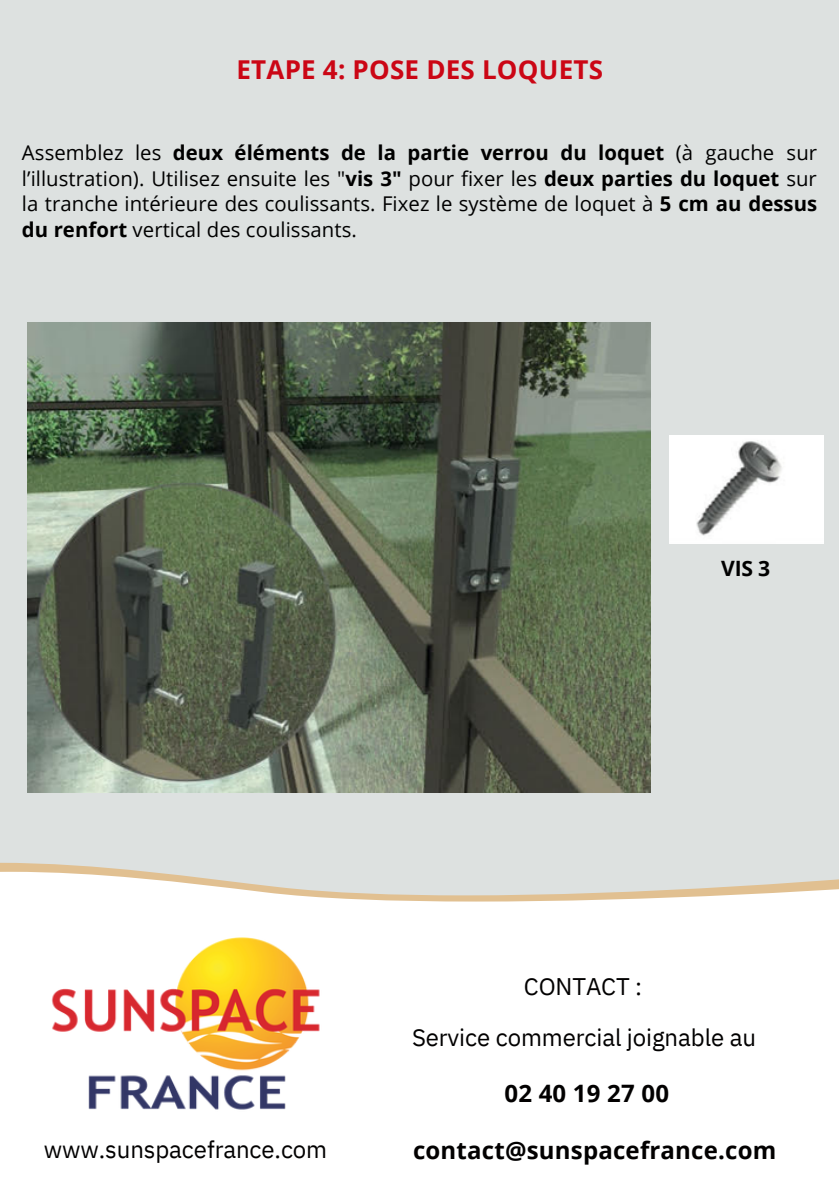
<style>
.page{position:relative;width:839px;height:1191px;background:#fff}
.page>*{position:absolute;margin:0;border:0;box-sizing:border-box;transform-origin:0 0}
.t1{font:700 26px "Open Sans";letter-spacing:.01em;color:#cb0615}
.t2{font:24px "IBM Plex Sans";letter-spacing:-.005em;color:#020000}
.t3{font:700 24px "Open Sans";letter-spacing:.01em;color:#020000}
.t4{font:700 21.2px "Open Sans";color:#000}
.t5{font:20.4px/25.8px "Open Sans";letter-spacing:.005em;color:#000;text-align:justify}
.s1{font-weight:700}
</style>
<div class="page">
<div style="left:0;top:803px;width:838px;height:60px;background:#dde1e0"></div>
<img style="left:51px;top:937px;width:269px;height:173px">
<div style="left:0;top:0;width:838px;height:803px;background:#dde1e0"></div>
<svg style="left:0;top:863px;width:838px;height:39px"></svg>
<img style="left:27px;top:323px;width:623px;height:469px">
<img style="left:670px;top:436px;width:153px;height:108px">
<p class="t1" style="left:236px;top:51px;width:368px">ETAPE 4: POSE DES LOQUETS</p>
<p class="t5" style="left:22px;top:139px;width:796px">Assemblez les <span class="s1">deux éléments de la partie verrou du loquet</span> (à gauche sur l’illustration). Utilisez ensuite les "<span class="s1">vis 3"</span> pour fixer les <span class="s1">deux parties du loquet</span> sur la tranche intérieure des coulissants. Fixez le système de loquet à <span class="s1">5 cm au dessus du renfort</span> vertical des coulissants.</p>
<p class="t4" style="left:721px;top:554px;width:50px">VIS 3</p>
<p class="t2" style="left:524px;top:970px;width:120px">CONTACT :</p>
<p class="t2" style="left:44px;top:1133px;width:285px">www.sunspacefrance.com</p>
<p class="t2" style="left:412px;top:1022px;width:345px">Service commercial joignable au</p>
<p class="t3" style="left:504px;top:1076px;width:166px">02 40 19 27 00</p>
<p class="t3" style="left:413px;top:1133px;width:365px">contact@sunspacefrance.com</p>
</div>
